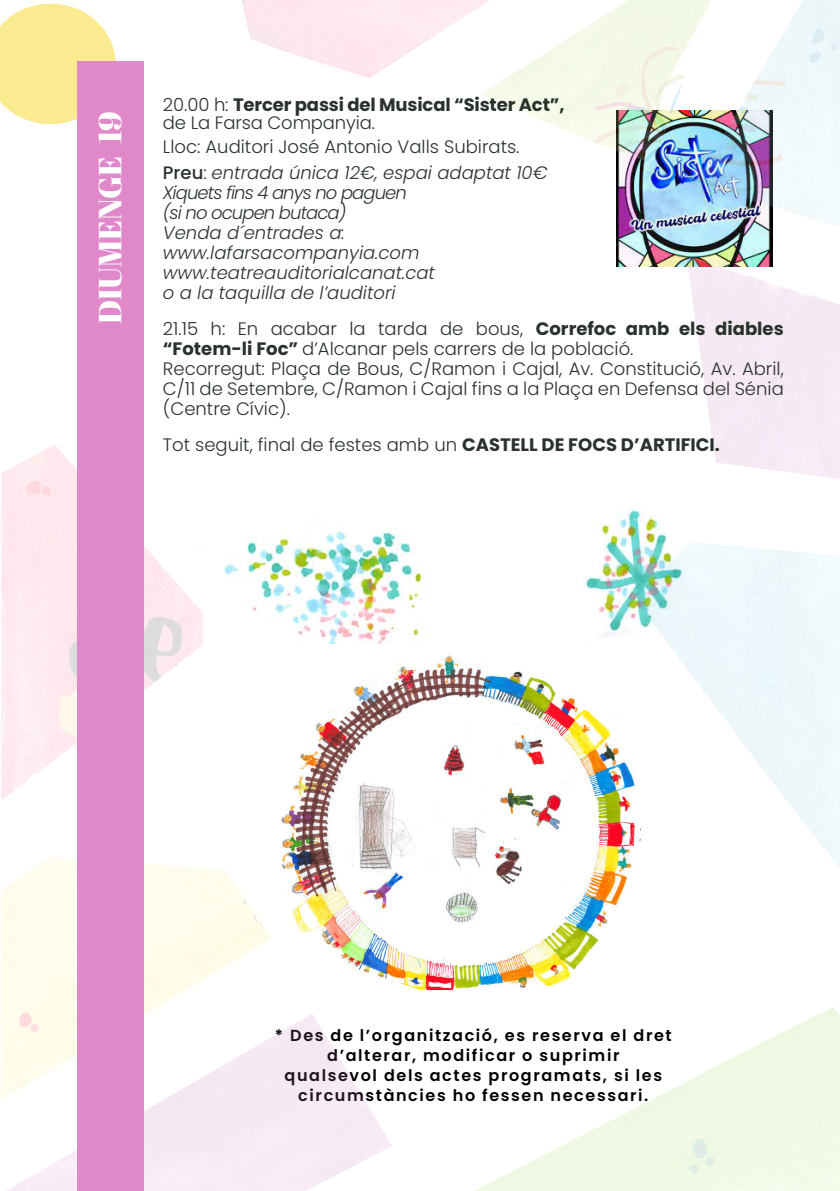
<style>
.page{position:relative;width:840px;height:1191px;background:#fff}
.page>*{position:absolute;margin:0;border:0;box-sizing:border-box;transform-origin:0 0}
.t1{font:32px "Abril Fatface";color:#fff}
.t2{font:300 18px/20px "Poppins";color:#29332b}
.t3{font:italic 300 18px/20px "Poppins";color:#29332b}
.t4{font:700 18px/18px "Poppins";letter-spacing:-.01em;color:#29332b}
.t5{font:600 16px/20px "Poppins";letter-spacing:.1em;color:#000;text-align:center}
.s1{font-weight:300}
.s2{font-weight:500}
.s3{font-style:italic}
.s4{font-weight:700}
</style>
<div class="page">
<img style="left:1px;top:0;width:838px;height:1191px">
<svg style="left:0;top:4px;width:115px;height:120px;background:#faec9e"></svg>
<div style="left:77px;top:62px;width:66px;height:1129px;background:#df88ca"></div>
<img style="left:146px;top:495px;width:548px;height:149px">
<h1 class="t1" style="left:92px;top:324px;width:215px;rotate:-90deg">DIUMENGE 19</h1>
<p class="t4" style="left:163px;top:97px;width:403px"><span class="s1">20.00 h:</span> Tercer passi del Musical “Sister Act”, <span class="s1">de La Farsa Companyia.</span></p>
<p class="t2" style="left:163px;top:134px;width:386px;line-height:26px">Lloc: Auditori José Antonio Valls Subirats.<br><span class="s2">Preu</span>: <span class="s3">entrada única 12€, espai adaptat 10€</span></p>
<p class="t3" style="left:163px;top:183px;width:273px">Xiquets fins 4 anys no paguen<br>(si no ocupen butaca)<br>Venda d´entrades a: www.lafarsacompanyia.com www.teatreauditorialcanat.cat o a la taquilla de l’auditori</p>
<p class="t2" style="left:163px;top:319px;width:622px">21.15 h: En acabar la tarda de bous, <span class="s4">Correfoc amb els diables “Fotem-li Foc”</span> d’Alcanar pels carrers de la població.<br>Recorregut: Plaça de Bous, C/Ramon i Cajal, Av. Constitució, Av. Abril, C/11 de Setembre, C/Ramon i Cajal fins a la Plaça en Defensa del Sénia (Centre Cívic).</p>
<p class="t2" style="left:163px;top:435px;width:558px">Tot seguit, final de festes amb un <span class="s4">CASTELL DE FOCS D’ARTIFICI.</span></p>
<p class="t5" style="left:275px;top:1027px;width:398px">* Des de l’organització, es reserva el dret d’alterar, modificar o suprimir<br>qualsevol dels actes programats, si les circumstàncies ho fessen necessari.</p>
</div>
